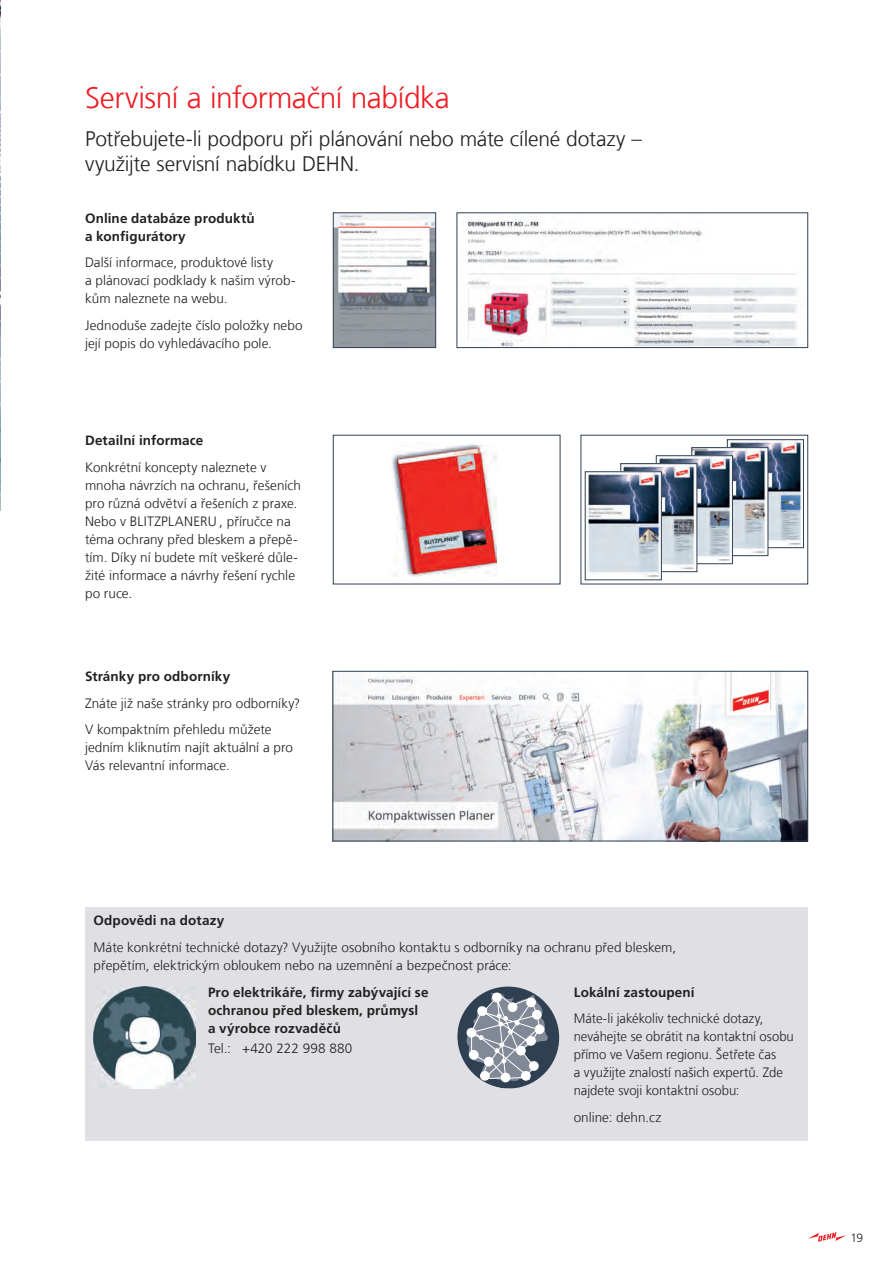
<style>
.page{position:relative;width:893px;height:1263px;background:#fff}
.page>*{position:absolute;margin:0;border:0;box-sizing:border-box;transform-origin:0 0}
.t1{font:300 30px "Frutiger LT Com";letter-spacing:-.015em;color:#ee1d23}
.t2{font:300 21px/25.2px "Frutiger LT Com";letter-spacing:-.01em;color:#231f20}
.t3{font:300 13.5px/18px "Frutiger LT Com";color:#231f20}
.t4{font:700 13.5px/18px "Frutiger LT Com";letter-spacing:.005em;color:#231f20}
.t5{font:300 12px "Frutiger LT Com";color:#231f20}
</style>
<div class="page">
<div style="left:85px;top:907px;width:723px;height:234px;background:#e0e0e4"></div>
<svg style="left:457px;top:986px;width:102px;height:102px"></svg>
<img style="left:335px;top:673px;width:471px;height:166px">
<div style="left:333px;top:671px;width:475px;height:170px;border:1px solid #2f4052"></div>
<img style="left:466px;top:216px;width:332px;height:130px">
<div style="left:457px;top:213px;width:351px;height:135px;border:1px solid #2f4052"></div>
<img style="left:335px;top:215px;width:99px;height:131px">
<div style="left:333px;top:213px;width:103px;height:135px;border:1px solid #2f4052"></div>
<img style="left:392px;top:444px;width:106px;height:133px">
<img style="left:397px;top:446px;width:99px;height:127px">
<img style="left:730px;top:441px;width:72px;height:105px">
<div style="left:727px;top:439px;width:77px;height:109px;border:1px solid #2f4052"></div>
<img style="left:694px;top:449px;width:72px;height:104px">
<div style="left:692px;top:447px;width:76px;height:109px;border:1px solid #2f4052"></div>
<img style="left:659px;top:457px;width:72px;height:105px">
<div style="left:656px;top:455px;width:77px;height:109px;border:1px solid #2f4052"></div>
<img style="left:623px;top:465px;width:72px;height:105px">
<div style="left:621px;top:463px;width:76px;height:109px;border:1px solid #2f4052"></div>
<img style="left:587px;top:473px;width:73px;height:105px">
<div style="left:585px;top:471px;width:77px;height:109px;border:1px solid #2f4052"></div>
<img style="left:0;top:1px;width:1px;height:509px">
<img style="left:94px;top:986px;width:102px;height:103px">
<svg style="left:808px;top:1232px;width:38px;height:10px"></svg>
<h1 class="t1" style="left:85px;top:80px;width:366px">Servisní a informační nabídka</h1>
<h2 class="t2" style="left:85px;top:126px;width:558px">Potřebujete-li podporu při plánování nebo máte cílené dotazy – využijte servisní nabídku DEHN.</h2>
<p class="t4" style="left:85px;top:209px;width:171px">Online databáze produktů a konfigurátory</p>
<p class="t3" style="left:85px;top:254px;width:212px">Další informace, produktové listy<br>a plánovací podklady k našim výrob&shy;kům naleznete na webu.</p>
<p class="t3" style="left:85px;top:316px;width:219px">Jednoduše zadejte číslo položky nebo její popis do vyhledávacího pole.</p>
<p class="t4" style="left:85px;top:432px;width:120px">Detailní informace</p>
<p class="t3" style="left:85px;top:458px;width:217px">Konkrétní koncepty naleznete v mnoha návrzích na ochranu, řešeních pro různá odvětví a řešeních z praxe.<br>Nebo v BLITZPLANERU , příručce na téma ochrany před bleskem a přepě&shy;tím. Díky ní budete mít veškeré důle&shy;žité informace a návrhy řešení rychle po ruce.</p>
<p class="t4" style="left:85px;top:668px;width:147px">Stránky pro odborníky</p>
<p class="t3" style="left:85px;top:690px;width:217px;line-height:26.5px">Znáte již naše stránky pro odborníky?<br>V kompaktním přehledu můžete</p>
<p class="t3" style="left:85px;top:739px;width:209px">jedním kliknutím najít aktuální a pro<br>Vás relevantní informace.</p>
<p class="t4" style="left:94px;top:912px;width:132px">Odpovědi na dotazy</p>
<p class="t3" style="left:94px;top:938px;width:584px">Máte konkrétní technické dotazy? Využijte osobního kontaktu s odborníky na ochranu před bleskem, přepětím, elektrickým obloukem nebo na uzemnění a bezpečnost práce:</p>
<p class="t4" style="left:208px;top:983px;width:222px">Pro elektrikáře, firmy zabývající se ochranou před bleskem, průmysl a výrobce rozvaděčů</p>
<p class="t3" style="left:208px;top:1039px;width:146px">Tel.: +420 222 998 880</p>
<p class="t4" style="left:574px;top:983px;width:122px">Lokální zastoupení</p>
<p class="t3" style="left:574px;top:1010px;width:222px">Máte-li jakékoliv technické dotazy, neváhejte se obrátit na kontaktní osobu přímo ve Vašem regionu. Šetřete čas<br>a využijte znalostí našich expertů. Zde najdete svoji kontaktní osobu:</p>
<p class="t3" style="left:574px;top:1108px;width:89px">online: dehn.cz</p>
<p class="t5" style="left:850px;top:1230px;width:14px">19</p>
</div>
